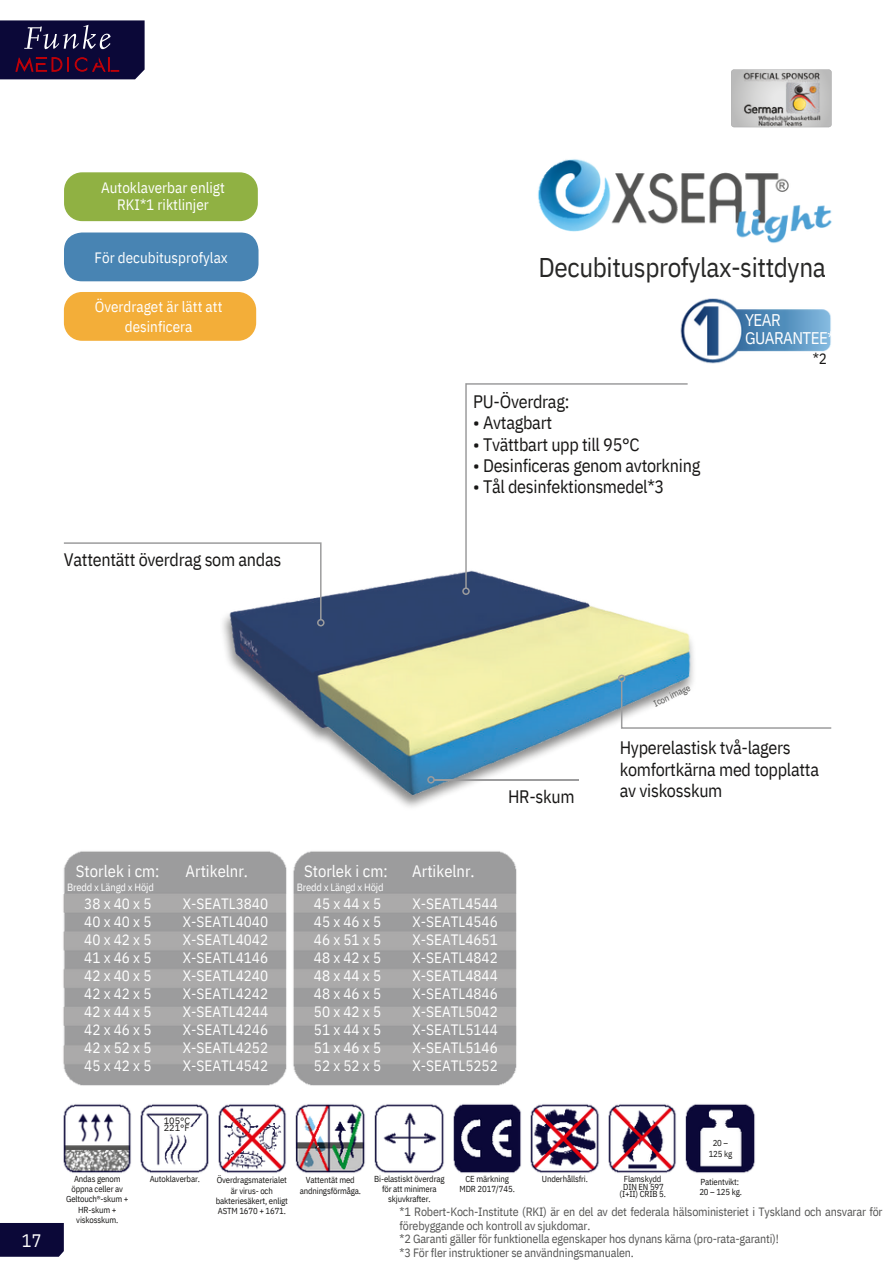
<style>
.page{position:relative;width:894px;height:1264px;background:#fff}
.page>*{position:absolute;margin:0;border:0;box-sizing:border-box;transform-origin:0 0}
.t1{font:27px "IBM Plex Sans Cond";letter-spacing:-.015em;color:#272726}
.t2{font:18px/21.5px "IBM Plex Sans Cond";letter-spacing:-.015em;color:#171615}
.t3{font:18px "IBM Plex Sans Cond";color:#fff}
.t4{font:16.8px/18px "IBM Plex Sans Cond";letter-spacing:-.035em;color:#fff}
.t5{font:16.5px "IBM Plex Sans Cond";color:#fff}
.t6{font:15px/18px "IBM Plex Sans Cond";color:#fff;text-align:justify}
.t7{font:15px "IBM Plex Sans Cond";color:#171615}
.t8{font:12px/13.5px "IBM Plex Sans Cond";letter-spacing:-.015em;color:#545453}
.t9{font:10.5px "IBM Plex Sans Cond";letter-spacing:-.015em;color:#fff}
.t10{font:9.15px/6.8px "IBM Plex Sans";letter-spacing:-.005em;color:#171615}
.t11{font:9px "IBM Plex Sans Cond";color:#545453}
.t12{font:8.7px/10.2px "IBM Plex Sans Cond";letter-spacing:-.015em;color:#171615;text-align:center}
</style>
<div class="page">
<div style="left:0;top:1223px;width:64px;height:33px;background:#0b0838"></div>
<svg style="left:0;top:20px;width:144px;height:59px;background:#221540"></svg>
<img style="left:222px;top:571px;width:610px;height:237px">
<img style="left:63px;top:1104px;width:68px;height:69px">
<img style="left:140px;top:1104px;width:69px;height:69px">
<img style="left:63px;top:851px;width:454px;height:235px">
<img style="left:218px;top:1104px;width:68px;height:69px">
<img style="left:295px;top:1104px;width:70px;height:69px">
<img style="left:374px;top:1104px;width:70px;height:69px">
<img style="left:453px;top:1104px;width:68px;height:69px">
<img style="left:530px;top:1104px;width:69px;height:69px">
<img style="left:608px;top:1104px;width:68px;height:69px">
<img style="left:685px;top:1104px;width:70px;height:69px">
<img style="left:538px;top:159px;width:294px;height:85px">
<svg style="left:731px;top:69px;width:100px;height:58px"></svg>
<img style="left:742px;top:70px;width:77px;height:56px">
<div style="left:64px;top:292px;width:192px;height:49px;background:#f3ae39;border-radius:18px"></div>
<div style="left:64px;top:232px;width:194px;height:49px;background:#4884b3;border-radius:18px"></div>
<div style="left:64px;top:172px;width:194px;height:49px;background:#90b143;border-radius:18px"></div>
<svg style="left:64px;top:542px;width:260px;height:84px"></svg>
<hr style="left:434px;top:779px;width:144px;height:1px;background:#9c9c9d">
<svg style="left:427px;top:776px;width:7px;height:7px"></svg>
<svg style="left:465px;top:383px;width:222px;height:205px"></svg>
<svg style="left:462px;top:587px;width:7px;height:8px"></svg>
<svg style="left:617px;top:674px;width:214px;height:54px"></svg>
<img style="left:680px;top:298px;width:151px;height:66px">
<p class="t6" style="left:101px;top:179px;width:125px;line-height:17px;text-align:center">Autoklaverbar enligt<br>RKI*1 riktlinjer</p>
<p class="t6" style="left:94px;top:248px;width:135px">För decubitusprofylax</p>
<p class="t6" style="left:95px;top:296px;width:129px;line-height:20.2px;text-align:center">Överdraget är lätt att desinficera</p>
<p class="t2" style="left:64px;top:548px;width:219px">Vattentätt överdrag som andas</p>
<h1 class="t1" style="left:538px;top:249px;width:288px">Decubitusprofylax-sittdyna</h1>
<p class="t2" style="left:473px;top:390px;width:97px">PU-Överdrag:</p>
<p class="t2" style="left:473px;top:412px;width:80px">• Avtagbart</p>
<p class="t2" style="left:473px;top:433px;width:168px">• Tvättbart upp till 95°C</p>
<p class="t2" style="left:473px;top:454px;width:228px">• Desinficeras genom avtorkning</p>
<p class="t2" style="left:473px;top:476px;width:192px">• Tål desinfektionsmedel*3</p>
<p class="t4" style="left:744px;top:310px;width:91px">YEAR<br>GUARANTEE*</p>
<p class="t7" style="left:812px;top:348px;width:16px">*2</p>
<p class="t3" style="left:22px;top:1228px;width:21px">17</p>
<p class="t2" style="left:508px;top:785px;width:68px">HR-skum</p>
<p class="t5" style="left:76px;top:860px;width:85px">Storlek i cm:</p>
<p class="t5" style="left:185px;top:860px;width:64px">Artikelnr.</p>
<p class="t9" style="left:67px;top:880px;width:88px">Bredd x Längd x Höjd</p>
<p class="t5" style="left:304px;top:860px;width:85px">Storlek i cm:</p>
<p class="t5" style="left:412px;top:860px;width:64px">Artikelnr.</p>
<p class="t9" style="left:297px;top:880px;width:88px">Bredd x Längd x Höjd</p>
<p class="t6" style="left:84px;top:894px;width:69px">38x40x5<br>40x40x5<br>40x42x5<br>41x46x5<br>42x40x5<br>42x42x5<br>42x44x5<br>42x46x5<br>42x52x5<br>45x42x5</p>
<p class="t6" style="left:183px;top:894px;width:87px">X-SEATL3840<br>X-SEATL4040<br>X-SEATL4042<br>X-SEATL4146<br>X-SEATL4240<br>X-SEATL4242<br>X-SEATL4244<br>X-SEATL4246<br>X-SEATL4252<br>X-SEATL4542</p>
<p class="t6" style="left:314px;top:894px;width:69px">45x44x5<br>45x46x5<br>46x51x5<br>48x42x5<br>48x44x5<br>48x46x5<br>50x42x5<br>51x44x5<br>51x46x5<br>52x52x5</p>
<p class="t6" style="left:412px;top:894px;width:87px">X-SEATL4544<br>X-SEATL4546<br>X-SEATL4651<br>X-SEATL4842<br>X-SEATL4844<br>X-SEATL4846<br>X-SEATL5042<br>X-SEATL5144<br>X-SEATL5146<br>X-SEATL5252</p>
<p class="t10" style="left:164px;top:1116px;width:28px">105°C<br>221°F</p>
<p class="t11" style="left:651px;top:698px;width:41px;rotate:-25deg">Icon image</p>
<p class="t2" style="left:619px;top:736px;width:201px">Hyperelastisk två-lagers komfortkärna med topplatta av viskosskum</p>
<p class="t12" style="left:708px;top:1138px;width:25px">20–<br>125 kg</p>
<p class="t12" style="left:459px;top:1173px;width:57px">CE märkning<br>MDR 2017/745.</p>
<p class="t12" style="left:541px;top:1173px;width:48px">Underhållsfri.</p>
<p class="t12" style="left:619px;top:1174px;width:48px;line-height:7.9px">Flamskydd<br>DIN EN 597 (I+II) CRIB 5.</p>
<p class="t12" style="left:699px;top:1176px;width:44px;text-align:left">Patientvikt:<br>20 – 125 kg.</p>
<p class="t12" style="left:66px;top:1173px;width:64px">Andas genom öppna celler av<br>Geltouch®-skum +<br>HR-skum + viskosskum.</p>
<p class="t12" style="left:150px;top:1173px;width:52px">Autoklaverbar.</p>
<p class="t12" style="left:216px;top:1175px;width:74px">Överdragsmaterialet är virus- och bakteriesäkert, enligt<br>ASTM 1670 + 1671.</p>
<p class="t12" style="left:374px;top:1173px;width:72px">Bi-elastiskt överdrag för att minimera skjuvkrafter.</p>
<p class="t12" style="left:299px;top:1175px;width:63px">Vattentät med andningsförmåga.</p>
<p class="t8" style="left:399px;top:1204px;width:484px">*1 Robert-Koch-Institute (RKI) är en del av det federala hälsoministeriet i Tyskland och ansvarar för förebyggande och kontroll av sjukdomar.<br>*2 Garanti gäller för funktionella egenskaper hos dynans kärna (pro-rata-garanti)!<br>*3 För fler instruktioner se användningsmanualen.</p>
</div>
